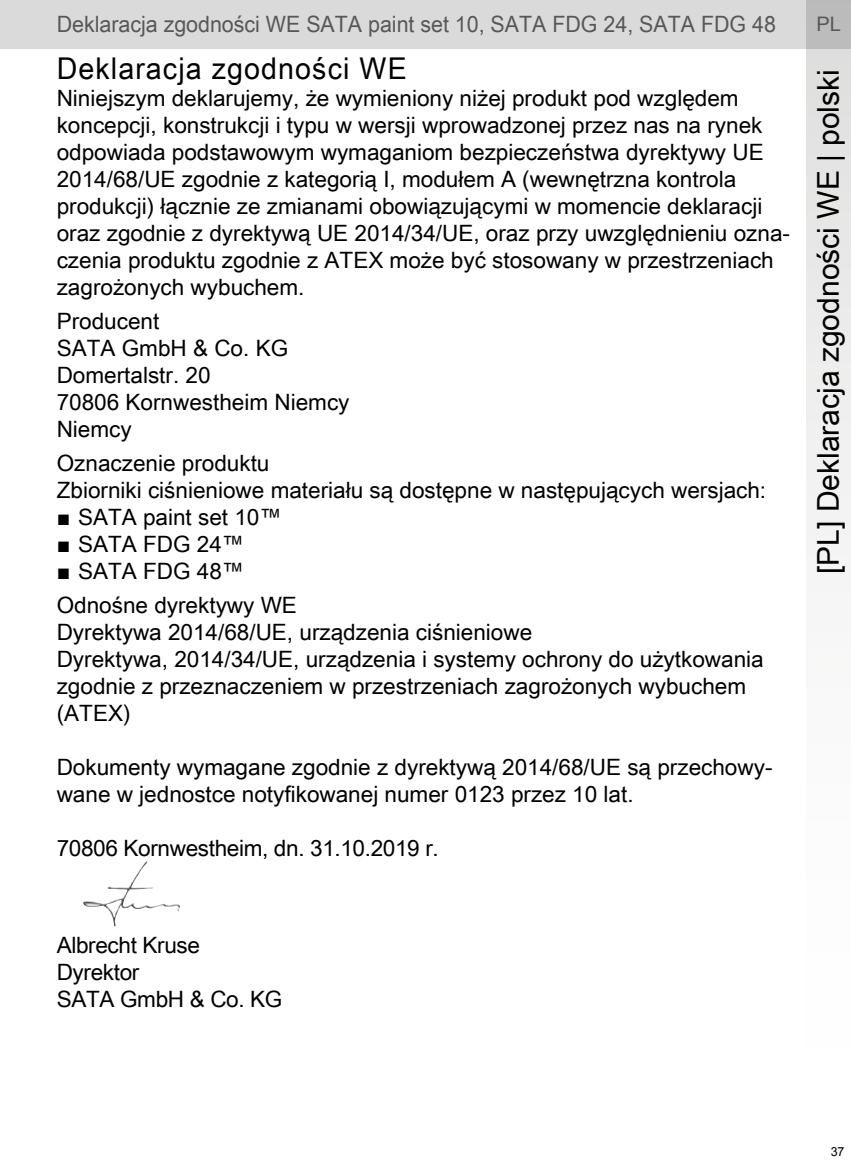
<style>
.page{position:relative;width:851px;height:1170px;background:#fff}
.page>*{position:absolute;margin:0;border:0;box-sizing:border-box;transform-origin:0 0}
.t1{font:30px "Arial Unicode MS";color:#000}
.t2{font:30px "Arial Unicode MS";letter-spacing:.04em;color:#000;scale:.95 1}
.t3{font:22.5px/27px "Arial Unicode MS";color:#000}
.t4{font:22.5px "Arial Unicode MS";color:#575756;scale:.95 1}
.t5{font:20px "Arial Unicode MS";color:#575756}
.t6{font:12.5px "Arial";color:#000}
.s1{font-family:"Arial"}
</style>
<div class="page">
<div style="left:0;top:0;width:850px;height:49px;background:#dadada"></div>
<svg style="left:806px;top:0;width:44px;height:555px"></svg>
<img style="left:83px;top:861px;width:97px;height:65px">
<p class="t4" style="left:57px;top:8px;width:758px">Deklaracja zgodności WE SATA paint set 10, SATA FDG 24, SATA FDG 48</p>
<p class="t5" style="left:816px;top:10px;width:26px">PL</p>
<h1 class="t2" style="left:57px;top:46px;width:370px">Deklaracja zgodności WE</h1>
<p class="t3" style="left:57px;top:84px;width:734px">Niniejszym deklarujemy, że wymieniony niżej produkt pod względem koncepcji, konstrukcji i typu w wersji wprowadzonej przez nas na rynek odpowiada podstawowym wymaganiom bezpieczeństwa dyrektywy UE 2014/68/UE zgodnie z kategorią I, modułem A (wewnętrzna kontrola produkcji) łącznie ze zmianami obowiązującymi w momencie deklaracji oraz zgodnie z dyrektywą UE 2014/34/UE, oraz przy uwzględnieniu ozna&shy;czenia produktu zgodnie z ATEX może być stosowany w przestrzeniach zagrożonych wybuchem.</p>
<p class="t3" style="left:57px;top:307px;width:294px">Producent<br>SATA GmbH &amp; Co. KG<br>Domertalstr. 20<br>70806 Kornwestheim Niemcy<br>Niemcy</p>
<p class="t3" style="left:57px;top:449px;width:710px">Oznaczenie produktu<br>Zbiorniki ciśnieniowe materiału są dostępne w następujących wersjach:</p>
<p class="t3" style="left:57px;top:503px;width:227px"><span class="s1">■</span> SATA paint set 10™</p>
<p class="t3" style="left:57px;top:530px;width:189px"><span class="s1">■</span> SATA FDG 24™</p>
<p class="t3" style="left:57px;top:553px;width:242px;line-height:34px"><span class="s1">■</span> SATA FDG 48™<br>Odnośne dyrektywy WE</p>
<p class="t3" style="left:57px;top:618px;width:708px">Dyrektywa 2014/68/UE, urządzenia ciśnieniowe<br>Dyrektywa, 2014/34/UE, urządzenia i systemy ochrony do użytkowania zgodnie z przeznaczeniem w przestrzeniach zagrożonych wybuchem (ATEX)</p>
<p class="t3" style="left:57px;top:753px;width:717px">Dokumenty wymagane zgodnie z dyrektywą 2014/68/UE są przechowy&shy;wane w jednostce notyfikowanej numer 0123 przez 10 lat.</p>
<p class="t3" style="left:57px;top:834px;width:383px">70806 Kornwestheim, dn. 31.10.2019 r.</p>
<h1 class="t1" style="left:806px;top:574px;width:506px;rotate:-90deg">[PL] Deklaracja zgodności WE | polski</h1>
<p class="t3" style="left:57px;top:931px;width:227px">Albrecht Kruse<br>Dyrektor<br>SATA GmbH &amp; Co. KG</p>
<p class="t6" style="left:830px;top:1143px;width:15px">37</p>
</div>
